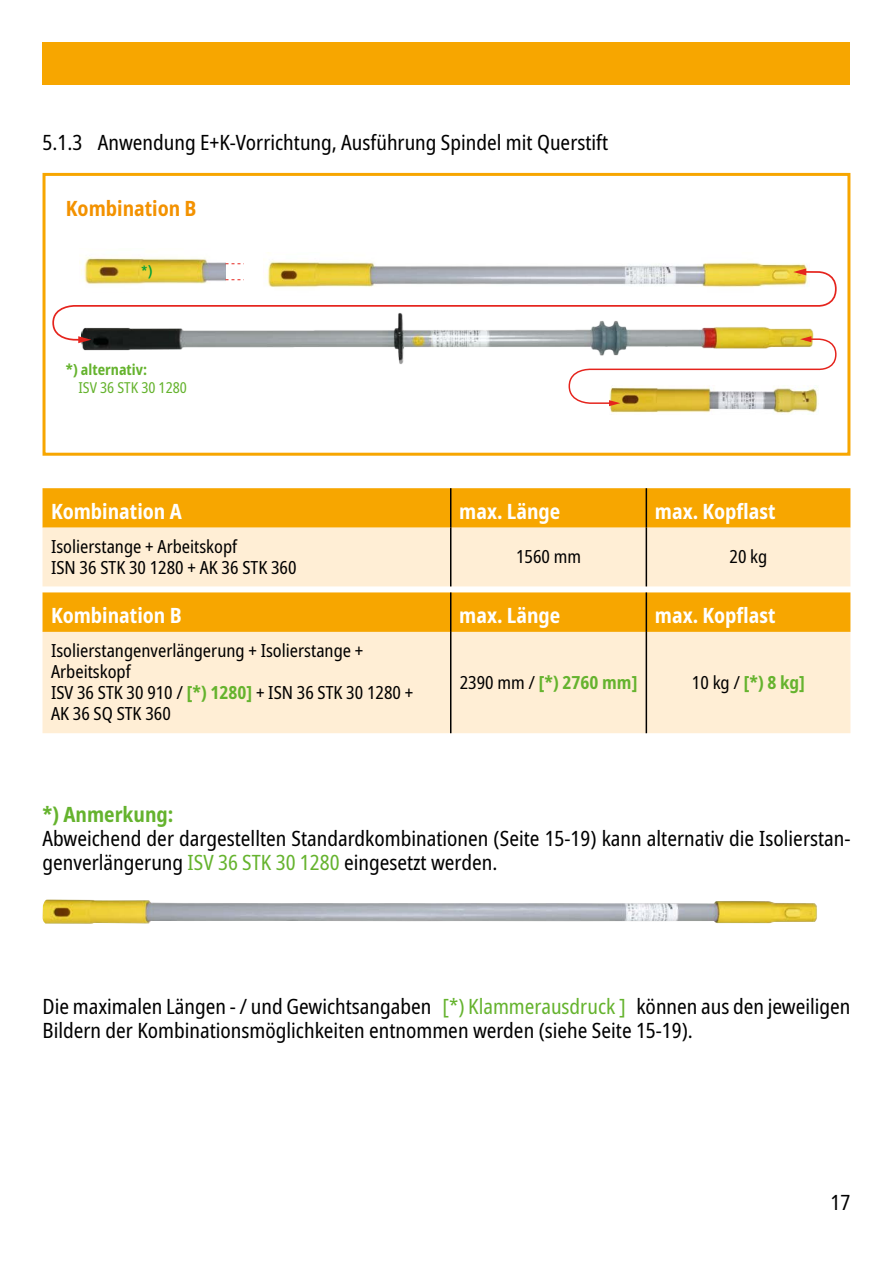
<style>
.page{position:relative;width:893px;height:1263px;background:#fff}
.page>*{position:absolute;margin:0;border:0;box-sizing:border-box;transform-origin:0 0}
.t1{font:condensed 21px/24px "Noto Sans";color:#000}
.t2{font:700 condensed 21px "Noto Sans";color:#fff}
.t3{font:700 condensed 21px "Noto Sans";color:#f39200}
.t4{font:700 condensed 21px "Noto Sans";color:#65b32e}
.t5{font:condensed 18px/21px "Noto Sans";color:#000}
.t6{font:700 condensed 18px "Noto Sans";color:#65b32e}
.t7{font:condensed 15px "Noto Sans";color:#65b32e}
.t8{font:700 condensed 15px "Noto Sans";color:#65b32e}
.t9{font:700 condensed 14.85px "Frutiger LT Com";color:#029f39}
.s1{font-weight:700;color:#65b32e}
.s2{font-weight:400;color:#000}
.s3{color:#65b32e}
</style>
<div class="page">
<div style="left:43px;top:43px;width:807px;height:42px;background:#f7a600"></div>
<img style="left:82px;top:341px;width:486px;height:23px">
<img style="left:81px;top:257px;width:145px;height:13px">
<svg style="left:226px;top:263px;width:18px;height:1px"></svg>
<img style="left:610px;top:406px;width:208px;height:8px">
<img style="left:268px;top:252px;width:540px;height:18px">
<svg style="left:52px;top:270px;width:785px;height:71px"></svg>
<svg style="left:793px;top:268px;width:13px;height:7px"></svg>
<svg style="left:78px;top:336px;width:13px;height:7px"></svg>
<svg style="left:568px;top:336px;width:268px;height:70px"></svg>
<div style="left:43px;top:173px;width:807px;height:283px;border:3px solid #f7a600"></div>
<div style="left:43px;top:488px;width:807px;height:40px;background:#f7a600"></div>
<div style="left:43px;top:528px;width:807px;height:58px;background:#ffeed5"></div>
<hr style="left:450px;top:488px;width:1px;height:40px;background:#000">
<hr style="left:646px;top:488px;width:1px;height:40px;background:#000">
<hr style="left:450px;top:528px;width:1px;height:58px;background:#000">
<hr style="left:646px;top:528px;width:1px;height:58px;background:#000">
<div style="left:43px;top:592px;width:807px;height:40px;background:#f7a600"></div>
<div style="left:43px;top:632px;width:807px;height:101px;background:#ffeed5"></div>
<hr style="left:450px;top:592px;width:1px;height:40px;background:#000">
<hr style="left:646px;top:592px;width:1px;height:40px;background:#000">
<hr style="left:450px;top:632px;width:1px;height:101px;background:#000">
<hr style="left:646px;top:632px;width:1px;height:101px;background:#000">
<img style="left:43px;top:899px;width:774px;height:25px">
<p class="t1" style="left:43px;top:131px;width:567px">5.1.3 Anwendung E+K-Vorrichtung, Ausführung Spindel mit Querstift</p>
<p class="t3" style="left:66px;top:193px;width:132px">Kombination B</p>
<p class="t9" style="left:140px;top:262px;width:14px">*)</p>
<p class="t8" style="left:66px;top:359px;width:83px">*) alternativ:</p>
<p class="t7" style="left:78px;top:377px;width:110px">ISV 36 STK 30 1280</p>
<p class="t2" style="left:51px;top:496px;width:132px">Kombination A</p>
<p class="t2" style="left:459px;top:496px;width:103px">max. Länge</p>
<p class="t2" style="left:655px;top:496px;width:122px">max. Kopflast</p>
<p class="t5" style="left:51px;top:536px;width:247px">Isolierstange + Arbeitskopf<br>ISN 36 STK 30 1280 + AK 36 STK 360</p>
<p class="t5" style="left:516px;top:547px;width:67px">1560 mm</p>
<p class="t5" style="left:729px;top:547px;width:39px">20 kg</p>
<p class="t2" style="left:51px;top:601px;width:132px">Kombination B</p>
<p class="t2" style="left:459px;top:601px;width:103px">max. Länge</p>
<p class="t2" style="left:655px;top:601px;width:122px">max. Kopflast</p>
<p class="t5" style="left:51px;top:640px;width:364px">Isolierstangenverlängerung + Isolierstange +<br>Arbeitskopf<br>ISV 36 STK 30 910 / <span class="s1">[*) 1280]</span> + ISN 36 STK 30 1280 +<br>AK 36 SQ STK 360</p>
<p class="t6" style="left:460px;top:669px;width:179px"><span class="s2">2390 mm /</span> [*) 2760 mm]</p>
<p class="t6" style="left:692px;top:669px;width:114px"><span class="s2">10 kg /</span> [*) 8 kg]</p>
<p class="t4" style="left:43px;top:799px;width:132px">*) Anmerkung:</p>
<p class="t1" style="left:43px;top:827px;width:809px">Abweichend der dargestellten Standardkombinationen (Seite 15-19) kann alternativ die Isolierstan&shy;genverlängerung <span class="s3">ISV 36 STK 30 1280</span> eingesetzt werden.</p>
<p class="t1" style="left:43px;top:995px;width:809px">Die maximalen Längen - / und Gewichtsangaben <span class="s3">[*) Klammerausdruck ]</span> können aus den jeweiligen<br>Bildern der Kombinationsmöglichkeiten entnommen werden (siehe Seite 15-19).</p>
<p class="t1" style="left:831px;top:1191px;width:21px">17</p>
</div>
